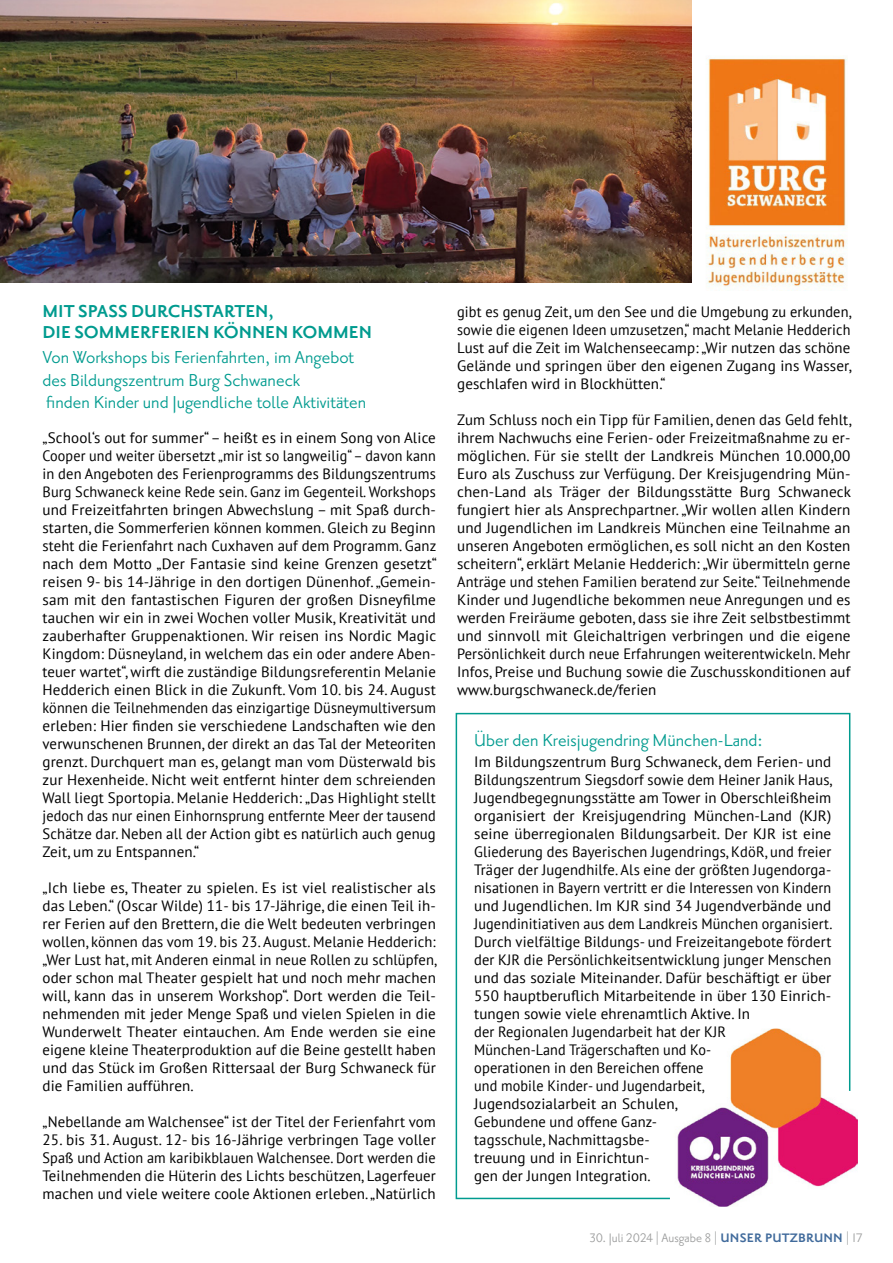
<style>
.page{position:relative;width:893px;height:1263px;background:#fff}
.page>*{position:absolute;margin:0;border:0;box-sizing:border-box;transform-origin:0 0}
.t1{font:21px/22.5px "Priori Sans OT";color:#009b8f}
.t2{font:700 21px/21px "Priori Sans OT";color:#009b8f}
.t3{font:15px/18px "PT Sans";letter-spacing:.01em;color:#000;text-align:justify}
.t4{font:15px/18px "PT Sans";letter-spacing:.01em;color:#000;text-align:justify;scale:.96 1}
.t5{font:15px "Priori Sans OT";color:#9c9d9d}
.s1{font-weight:700;color:#416b9c}
</style>
<div class="page">
<div style="left:456px;top:713px;width:394px;height:486px;border:2px solid #009b8f"></div>
<img style="left:670px;top:1028px;width:188px;height:179px">
<img style="left:0;top:0;width:691px;height:283px">
<img style="left:706px;top:58px;width:141px;height:233px">
<h1 class="t2" style="left:43px;top:301px;width:331px">MIT SPASS DURCHSTARTEN,<br>DIE SOMMERFERIEN KÖNNEN KOMMEN</h1>
<h1 class="t1" style="left:43px;top:346px;width:325px">Von Workshops bis Ferienfahrten, im Angebot des Bildungszentrum Burg Schwaneck<br>finden Kinder und Jugendliche tolle Aktivitäten</h1>
<p class="t3" style="left:43px;top:428px;width:396px">„School‘s out for summer“ – heißt es in einem Song von Alice Cooper und weiter übersetzt „mir ist so langweilig“ – davon kann in den Angeboten des Ferienprogramms des Bildungszentrums Burg Schwaneck keine Rede sein. Ganz im Gegenteil. Workshops und Freizeitfahrten bringen Abwechslung – mit Spaß durch&shy;starten, die Sommerferien können kommen. Gleich zu Beginn steht die Ferienfahrt nach Cuxhaven auf dem Programm. Ganz nach dem Motto „Der Fantasie sind keine Grenzen gesetzt“ reisen 9- bis 14-Jährige in den dortigen Dünenhof. „Gemein&shy;sam mit den fantastischen Figuren der großen Disneyfilme tauchen wir ein in zwei Wochen voller Musik, Kreativität und zauberhafter Gruppenaktionen. Wir reisen ins Nordic Magic Kingdom: Düsneyland, in welchem das ein oder andere Aben&shy;teuer wartet“, wirft die zuständige Bildungsreferentin Melanie Hedderich einen Blick in die Zukunft. Vom 10. bis 24. August können die Teilnehmenden das einzigartige Düsneymultiversum erleben: Hier finden sie verschiedene Landschaften wie den verwunschenen Brunnen, der direkt an das Tal der Meteoriten grenzt. Durchquert man es, gelangt man vom Düsterwald bis zur Hexenheide. Nicht weit entfernt hinter dem schreienden Wall liegt Sportopia. Melanie Hedderich: „Das Highlight stellt jedoch das nur einen Einhornsprung entfernte Meer der tausend Schätze dar. Neben all der Action gibt es natürlich auch genug Zeit, um zu Entspannen.“</p>
<p class="t3" style="left:43px;top:878px;width:396px">„Ich liebe es, Theater zu spielen. Es ist viel realistischer als das Leben.“ (Oscar Wilde) 11- bis 17-Jährige, die einen Teil ih&shy;rer Ferien auf den Brettern, die die Welt bedeuten verbringen wollen, können das vom 19. bis 23. August. Melanie Hedderich: „Wer Lust hat, mit Anderen einmal in neue Rollen zu schlüpfen, oder schon mal Theater gespielt hat und noch mehr machen will, kann das in unserem Workshop“. Dort werden die Teil&shy;nehmenden mit jeder Menge Spaß und vielen Spielen in die Wunderwelt Theater eintauchen. Am Ende werden sie eine eigene kleine Theaterproduktion auf die Beine gestellt haben und das Stück im Großen Rittersaal der Burg Schwaneck für die Familien aufführen.</p>
<p class="t3" style="left:43px;top:1112px;width:395px">„Nebellande am Walchensee“ ist der Titel der Ferienfahrt vom</p>
<p class="t3" style="left:43px;top:1130px;width:395px">25. bis 31. August. 12- bis 16-Jährige verbringen Tage voller Spaß und Action am karibikblauen Walchensee. Dort werden die Teilnehmenden die Hüterin des Lichts beschützen, Lagerfeuer machen und viele weitere coole Aktionen erleben. „Natürlich</p>
<p class="t4" style="left:457px;top:302px;width:412px">gibt es genug Zeit, um den See und die Umgebung zu erkunden, sowie die eigenen Ideen umzusetzen,“ macht Melanie Hedderich Lust auf die Zeit im Walchenseecamp: „Wir nutzen das schöne Gelände und springen über den eigenen Zugang ins Wasser, geschlafen wird in Blockhütten.“</p>
<p class="t3" style="left:457px;top:410px;width:396px">Zum Schluss noch ein Tipp für Familien, denen das Geld fehlt, ihrem Nachwuchs eine Ferien- oder Freizeitmaßnahme zu er&shy;möglichen. Für sie stellt der Landkreis München 10.000,00<br>Euro als Zuschuss zur Verfügung. Der Kreisjugendring Mün&shy;chen-Land als Träger der Bildungsstätte Burg Schwaneck fungiert hier als Ansprechpartner. „Wir wollen allen Kindern und Jugendlichen im Landkreis München eine Teilnahme an unseren Angeboten ermöglichen, es soll nicht an den Kosten scheitern“, erklärt Melanie Hedderich: „Wir übermitteln gerne Anträge und stehen Familien beratend zur Seite.“ Teilnehmende Kinder und Jugendliche bekommen neue Anregungen und es werden Freiräume geboten, dass sie ihre Zeit selbstbestimmt und sinnvoll mit Gleichaltrigen verbringen und die eigene Persönlichkeit durch neue Erfahrungen weiterentwickeln. Mehr Infos, Preise und Buchung sowie die Zuschusskonditionen auf www.burgschwaneck.de/ferien</p>
<h1 class="t1" style="left:474px;top:729px;width:290px">Über den Kreisjugendring München-Land:</h1>
<p class="t3" style="left:474px;top:752px;width:360px;text-align:left">Im Bildungszentrum Burg Schwaneck, dem Ferien- und Bildungszentrum Siegsdorf sowie dem Heiner Janik Haus, Jugendbegegnungsstätte am Tower in Oberschleißheim organisiert der Kreisjugendring München-Land (KJR) seine überregionalen Bildungsarbeit. Der KJR ist eine Gliederung des Bayerischen Jugendrings, KdöR, und freier Träger der Jugendhilfe. Als eine der größten Jugendorga&shy;nisationen in Bayern vertritt er die Interessen von Kindern und Jugendlichen. Im KJR sind 34 Jugendverbände und Jugendinitiativen aus dem Landkreis München organisiert.<br>Durch vielfältige Bildungs- und Freizeitangebote fördert der KJR die Persönlichkeitsentwicklung junger Menschen und das soziale Miteinander. Dafür beschäftigt er über 550 hauptberuflich Mitarbeitende in über 130 Einrich&shy;tungen sowie viele ehrenamtlich Aktive. In<br>der Regionalen Jugendarbeit hat der KJR<br>München-Land Trägerschaften und Ko-<br>operationen in den Bereichen offene<br>und mobile Kinder- und Jugendarbeit,<br>Jugendsozialarbeit an Schulen,<br>Gebundene und offene Ganz-<br>tagsschule, Nachmittagsbe-<br>treuung und in Einrichtun-<br>gen der Jungen Integration.</p>
<p class="t5" style="left:590px;top:1230px;width:274px">30. Juli 2024 | Ausgabe 8 | <span class="s1">UNSER PUTZBRUNN</span> | 17</p>
</div>
